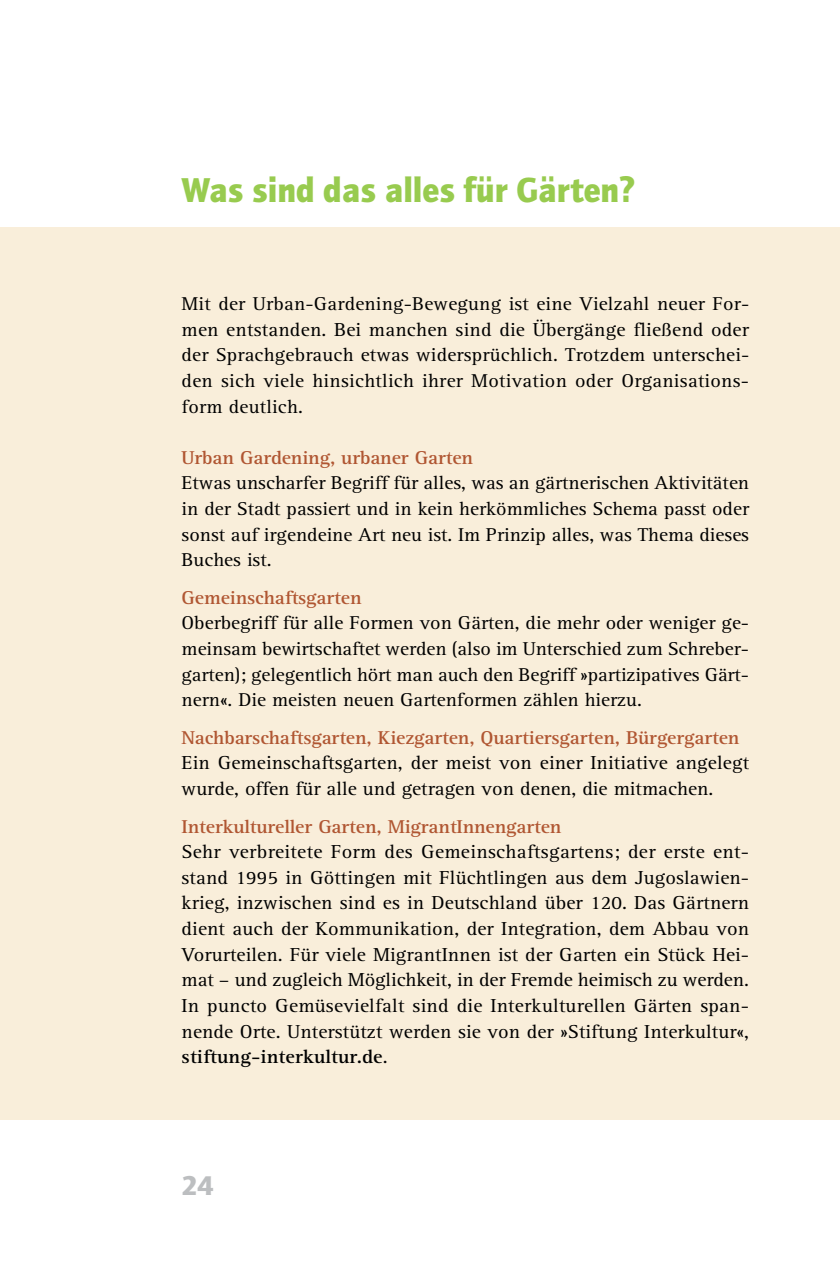
<style>
.page{position:relative;width:840px;height:1276px;background:#fff}
.page>*{position:absolute;margin:0;border:0;box-sizing:border-box;transform-origin:0 0}
.t1{font:35.8px "Quay Itc T Blac";color:#98cb4f;scale:.95 1}
.t2{font:28px "Quay Itc T Blac";color:#bcbec0}
.t3{font:19.4px/25.6px "Rotis Serif";letter-spacing:.005em;color:#000;scale:1.05 1}
.t4{font:19.2px/25.6px "Rotis Serif";letter-spacing:.01em;color:#000;text-align:justify;scale:1.05 1}
.t5{font:700 19.2px "Rotis Serif";letter-spacing:-.01em;color:#b05632;scale:1.05 1}
.s1{font-weight:700}
</style>
<div class="page">
<div style="left:0;top:227px;width:839px;height:892px;background:#f9eeda"></div>
<h1 class="t1" style="left:181px;top:176px;width:479px">Was sind das alles für Gärten?</h1>
<p class="t4" style="left:181px;top:293px;width:542px">Mit der Urban-Gardening-Bewegung ist eine Vielzahl neuer For-</p>
<p class="t3" style="left:181px;top:318px;width:541px">men entstanden. Bei manchen sind die Übergänge fließend oder</p>
<p class="t4" style="left:181px;top:344px;width:542px">der Sprachgebrauch etwas widersprüchlich. Trotzdem unterschei&shy;den sich viele hinsichtlich ihrer Motivation oder Organisations&shy;form deutlich.</p>
<p class="t5" style="left:181px;top:450px;width:279px">Urban Gardening, urbaner Garten</p>
<p class="t4" style="left:181px;top:472px;width:541px">Etwas unscharfer Begriff für alles, was an gärtnerischen Aktivitäten in der Stadt passiert und in kein herkömmliches Schema passt oder sonst auf irgendeine Art neu ist. Im Prinzip alles, was Thema dieses Buches ist.</p>
<p class="t5" style="left:181px;top:590px;width:173px">Gemeinschaftsgarten</p>
<p class="t4" style="left:181px;top:612px;width:541px">Oberbegriff für alle Formen von Gärten, die mehr oder weniger ge - meinsam bewirtschaftet werden (also im Unterschied zum Schreber&shy;garten); gelegentlich hört man auch den Begriff »partizipatives Gärt&shy;nern«. Die meisten neuen Gartenformen zählen hierzu.</p>
<p class="t5" style="left:181px;top:730px;width:532px">Nachbarschaftsgarten, Kiezgarten, Quartiersgarten, Bürgergarten</p>
<p class="t3" style="left:181px;top:752px;width:541px">Ein Gemeinschaftsgarten, der meist von einer Initiative angelegt wur de, offen für alle und getragen von denen, die mitmachen.</p>
<p class="t5" style="left:181px;top:819px;width:363px">Interkultureller Garten, MigrantInnengarten</p>
<p class="t3" style="left:181px;top:840px;width:542px;text-align:justify">Sehr verbreitete Form des Gemeinschaftsgartens; der erste ent&shy;stand 1995 in Göttingen mit Flüchtlingen aus dem Jugoslawien&shy;krieg, in zwischen sind es in Deutschland über 120. Das Gärtnern dient auch der Kommunikation, der Integration, dem Abbau von Vorurteilen. Für viele MigrantInnen ist der Garten ein Stück Hei - mat – und zugleich Möglichkeit, in der Fremde heimisch zu werden.<br>In puncto Gemüsevielfalt sind die Interkulturellen Gärten span&shy;nende Orte. Unterstützt werden sie von der »Stiftung Interkultur«, <span class="s1">stiftung-interkultur.de</span>.</p>
<h2 class="t2" style="left:181px;top:1174px;width:34px">24</h2>
</div>
